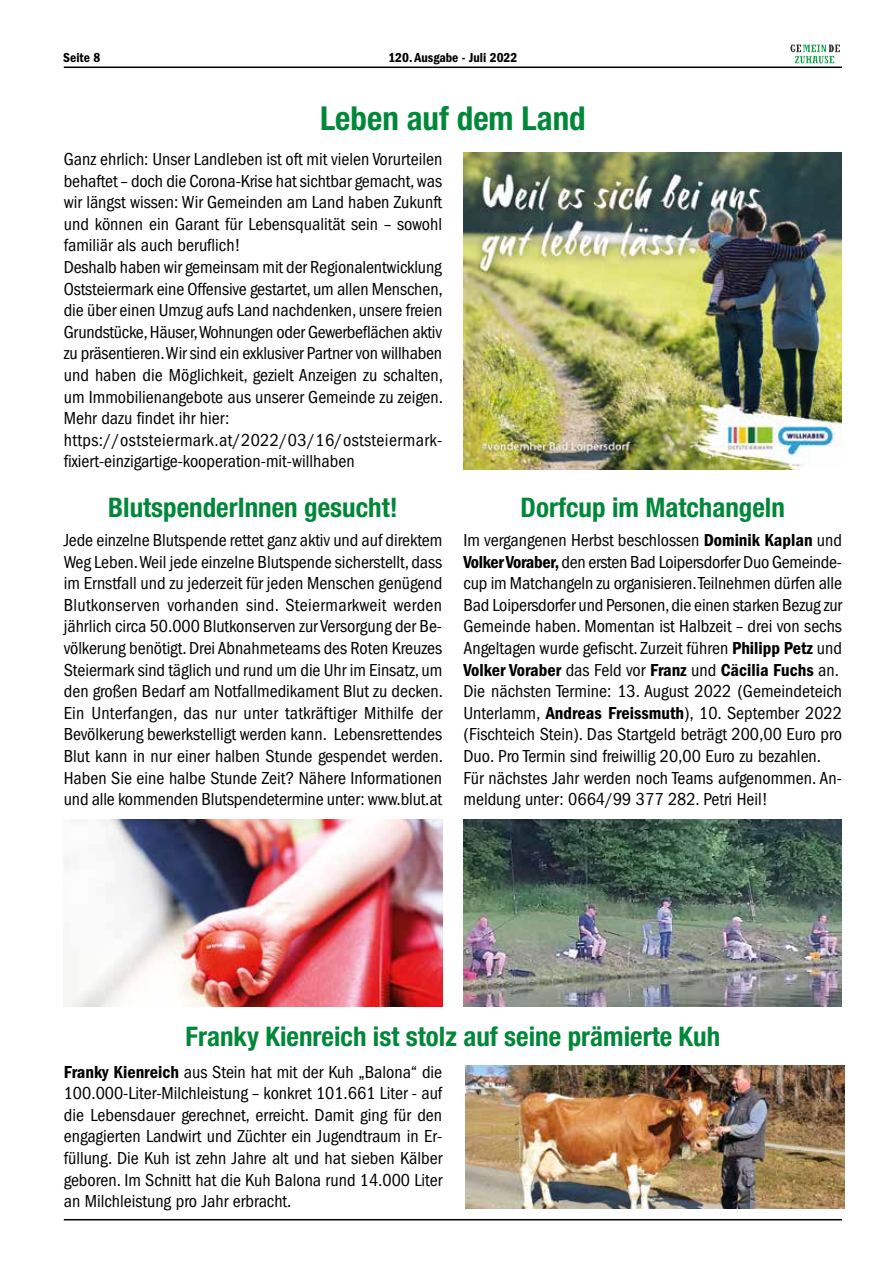
<style>
.page{position:relative;width:893px;height:1263px;background:#fff}
.page>*{position:absolute;margin:0;border:0;box-sizing:border-box;transform-origin:0 0}
.t1{font:700 condensed 33px "Helvetica Neue LT Std";color:#008739}
.t2{font:700 condensed 27px "Helvetica Neue LT Std";color:#008739}
.t3{font:condensed 18px/21.6px "ITC Franklin Gothic Std";color:#000;text-align:justify}
.t4{font:18px "ITC Franklin Gothic Std Dm Cd";color:#000}
.t5{font:13.5px "ITC Franklin Gothic Std Dm Cd";color:#000}
.s1{font-family:"ITC Franklin Gothic Std Dm Cd";font-stretch:normal}
.s2{font-family:"ITC Franklin Gothic Std";font-stretch:condensed}
</style>
<div class="page">
<hr style="left:64px;top:67px;width:778px;height:1px;background:#000">
<hr style="left:64px;top:1219px;width:778px;height:1px;background:#000">
<img style="left:790px;top:44px;width:50px;height:19px">
<img style="left:464px;top:153px;width:378px;height:316px">
<img style="left:64px;top:820px;width:378px;height:187px">
<img style="left:463px;top:820px;width:379px;height:187px">
<img style="left:466px;top:1065px;width:378px;height:144px">
<p class="t5" style="left:63px;top:50px;width:39px">Seite 8</p>
<p class="t5" style="left:388px;top:50px;width:130px">120. Ausgabe - Juli 2022</p>
<h1 class="t1" style="left:320px;top:98px;width:267px">Leben auf dem Land</h1>
<p class="t3" style="left:64px;top:148px;width:381px;text-align:left">Ganz ehrlich: Unser Landleben ist oft mit vielen Vorurteilen behaftet – doch die Corona-Krise hat sichtbar gemacht, was wir längst wissen: Wir Gemeinden am Land haben Zukunft und können ein Garant für Lebensqualität sein – sowohl familiär als auch beruflich!<br>Deshalb haben wir gemeinsam mit der Regionalentwicklung Oststeiermark eine Offensive gestartet, um allen Menschen, die über einen Umzug aufs Land nachdenken, unsere freien Grundstücke, Häuser, Wohnungen oder Gewerbeflächen aktiv zu präsentieren. Wir sind ein exklusiver Partner von willhaben und haben die Möglichkeit, gezielt Anzeigen zu schalten, um Immobilienangebote aus unserer Gemeinde zu zeigen.<br>Mehr dazu findet ihr hier: https://oststeiermark.at/2022/03/16/oststeiermark&shy;fixiert-einzigartige-kooperation-mit-willhaben</p>
<h2 class="t2" style="left:108px;top:491px;width:291px">BlutspenderInnen gesucht!</h2>
<h2 class="t2" style="left:521px;top:491px;width:266px">Dorfcup im Matchangeln</h2>
<p class="t3" style="left:64px;top:529px;width:381px">Jede einzelne Blutspende rettet ganz aktiv und auf direktem Weg Leben. Weil jede einzelne Blutspende sicherstellt, dass im Ernstfall und zu jederzeit für jeden Menschen genügend Blutkonserven vorhanden sind. Steiermarkweit werden jährlich circa 50.000 Blutkonserven zur Versorgung der Be&shy;völkerung benötigt. Drei Abnahmeteams des Roten Kreuzes Steiermark sind täglich und rund um die Uhr im Einsatz, um den großen Bedarf am Notfallmedikament Blut zu decken.<br>Ein Unterfangen, das nur unter tatkräftiger Mithilfe der Bevölkerung bewerkstelligt werden kann. Lebensrettendes Blut kann in nur einer halben Stunde gespendet werden.<br>Haben Sie eine halbe Stunde Zeit? Nähere Informationen und alle kommenden Blutspendetermine unter: www.blut.at</p>
<p class="t3" style="left:463px;top:529px;width:380px">Im vergangenen Herbst beschlossen <span class="s1">Dominik Kaplan</span> und <span class="s1">Volker Voraber,</span> den ersten Bad Loipersdorfer Duo Gemeinde&shy;cup im Matchangeln zu organisieren. Teilnehmen dürfen alle Bad Loipersdorfer und Personen, die einen starken Bezug zur Gemeinde haben. Momentan ist Halbzeit – drei von sechs Angeltagen wurde gefischt. Zurzeit führen <span class="s1">Philipp Petz</span> und</p>
<p class="t4" style="left:463px;top:659px;width:377px">Volker Voraber <span class="s2">das Feld vor</span> Franz <span class="s2">und</span> Cäcilia Fuchs <span class="s2">an.</span></p>
<p class="t3" style="left:463px;top:681px;width:380px;text-align:left">Die nächsten Termine: 13. August 2022 (Gemeindeteich Unterlamm, <span class="s1">Andreas Freissmuth</span>), 10. September 2022 (Fischteich Stein). Das Startgeld beträgt 200,00 Euro pro Duo. Pro Termin sind freiwillig 20,00 Euro zu bezahlen.<br>Für nächstes Jahr werden noch Teams aufgenommen. An&shy;meldung unter: 0664/99 377 282. Petri Heil!</p>
<h2 class="t2" style="left:186px;top:1020px;width:536px">Franky Kienreich ist stolz auf seine prämierte Kuh</h2>
<p class="t3" style="left:64px;top:1061px;width:380px"><span class="s1">Franky Kienreich</span> aus Stein hat mit der Kuh „Balona“ die 100.000-Liter-Milchleistung – konkret 101.661 Liter - auf die Lebensdauer gerechnet, erreicht. Damit ging für den engagierten Landwirt und Züchter ein Jugendtraum in Er&shy;füllung. Die Kuh ist zehn Jahre alt und hat sieben Kälber geboren. Im Schnitt hat die Kuh Balona rund 14.000 Liter an Milchleistung pro Jahr erbracht.</p>
</div>
